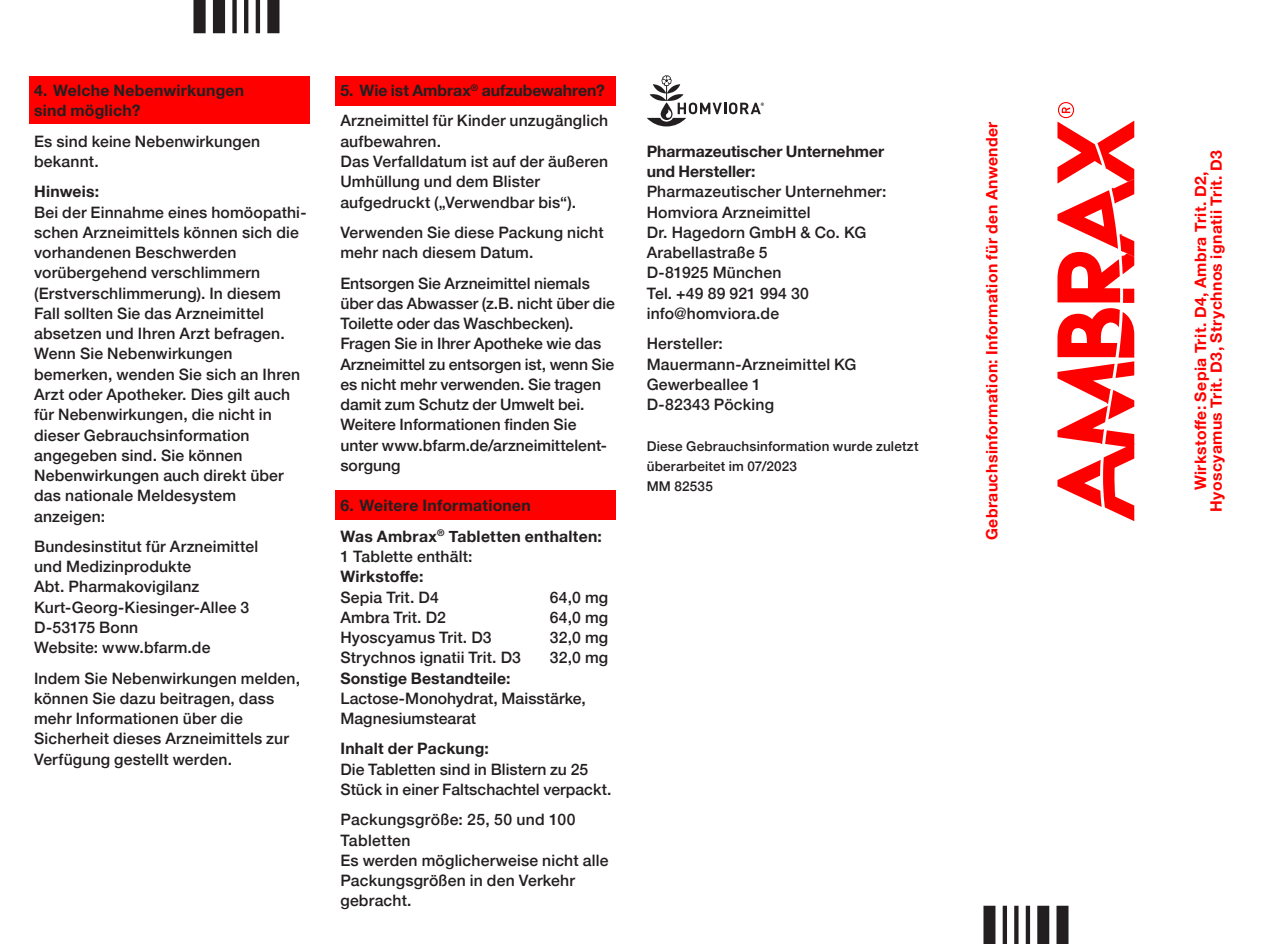
<style>
.page{position:relative;width:1263px;height:944px;background:#fff}
.page>*{position:absolute;margin:0;border:0;box-sizing:border-box;transform-origin:0 0}
.t1{font:500 15.75px/20.2px "Helvetica Neue";letter-spacing:.01em;color:#231f20}
.t2{font:700 15.75px/20.2px "Helvetica Neue";letter-spacing:.015em;color:#231f20}
.t3{font:700 15.75px/15.8px "Helvetica Neue";letter-spacing:.025em;color:#f00;text-align:center}
.t4{font:500 13.5px/20.2px "Helvetica Neue";letter-spacing:.015em;color:#231f20}
.s1{font-weight:700}
</style>
<div class="page">
<div style="left:29px;top:77px;width:280px;height:47px;background:#f00"></div>
<div style="left:335px;top:77px;width:280px;height:29px;background:#f00"></div>
<div style="left:335px;top:490px;width:280px;height:29px;background:#f00"></div>
<svg style="left:647px;top:75px;width:117px;height:51px"></svg>
<svg style="left:1057px;top:102px;width:77px;height:419px"></svg>
<img style="left:983px;top:905px;width:85px;height:39px">
<img style="left:194px;top:0;width:85px;height:34px">
<p class="t2" style="left:34px;top:82px;width:212px">4. Welche Nebenwirkungen sind möglich?</p>
<p class="t1" style="left:34px;top:132px;width:227px">Es sind keine Nebenwirkungen bekannt.</p>
<p class="t2" style="left:34px;top:183px;width:67px">Hinweis:</p>
<p class="t1" style="left:34px;top:203px;width:274px">Bei der Einnahme eines homöopathi&shy;schen Arzneimittels können sich die vorhandenen Beschwerden vorübergehend verschlimmern (Erstverschlimmerung). In diesem<br>Fall sollten Sie das Arzneimittel absetzen und Ihren Arzt befragen.<br>Wenn Sie Nebenwirkungen bemerken, wenden Sie sich an Ihren<br>Arzt oder Apotheker. Dies gilt auch für Nebenwirkungen, die nicht in dieser Gebrauchsinformation angegeben sind. Sie können<br>Nebenwirkungen auch direkt über das nationale Meldesystem anzeigen:</p>
<p class="t1" style="left:34px;top:538px;width:226px">Bundesinstitut für Arzneimittel und Medizinprodukte<br>Abt. Pharmakovigilanz<br>Kurt-Georg-Kiesinger-Allee 3<br>D-53175 Bonn<br>Website: www.bfarm.de</p>
<p class="t1" style="left:34px;top:669px;width:267px">Indem Sie Nebenwirkungen melden, können Sie dazu beitragen, dass mehr Informationen über die<br>Sicherheit dieses Arzneimittels zur<br>Verfügung gestellt werden.</p>
<p class="t1" style="left:340px;top:77px;width:269px;line-height:30.4px"><span class="s1">5. Wie ist Ambrax</span><sup>®</sup> <span class="s1">aufzubewahren?<br></span>Arzneimittel für Kinder unzugänglich</p>
<p class="t1" style="left:340px;top:132px;width:269px">aufbewahren.<br>Das Verfalldatum ist auf der äußeren<br>Umhüllung und dem Blister aufgedruckt („Verwendbar bis“).</p>
<p class="t1" style="left:340px;top:224px;width:265px">Verwenden Sie diese Packung nicht mehr nach diesem Datum.</p>
<p class="t1" style="left:340px;top:274px;width:276px">Entsorgen Sie Arzneimittel niemals über das Abwasser (z.B. nicht über die Toilette oder das Waschbecken).<br>Fragen Sie in Ihrer Apotheke wie das Arzneimittel zu entsorgen ist, wenn Sie es nicht mehr verwenden. Sie tragen damit zum Schutz der Umwelt bei.<br>Weitere Informationen finden Sie unter www.bfarm.de/arzneimittelent&shy;sorgung</p>
<p class="t2" style="left:340px;top:492px;width:263px;line-height:30.4px">6. Weitere Informationen<br>Was Ambrax<sup>®</sup> Tabletten enthalten:</p>
<p class="t1" style="left:340px;top:548px;width:134px">1 Tablette enthält:</p>
<p class="t2" style="left:340px;top:567px;width:84px">Wirkstoffe:</p>
<p class="t1" style="left:340px;top:588px;width:100px">Sepia Trit. D4</p>
<p class="t1" style="left:550px;top:588px;width:60px">64,0 mg</p>
<p class="t1" style="left:340px;top:608px;width:107px">Ambra Trit. D2</p>
<p class="t1" style="left:550px;top:608px;width:60px">64,0 mg</p>
<p class="t1" style="left:340px;top:629px;width:153px">Hyoscyamus Trit. D3</p>
<p class="t1" style="left:550px;top:629px;width:60px">32,0 mg</p>
<p class="t1" style="left:340px;top:649px;width:182px">Strychnos ignatii Trit. D3</p>
<p class="t1" style="left:550px;top:649px;width:60px">32,0 mg</p>
<p class="t2" style="left:340px;top:669px;width:171px">Sonstige Bestandteile:</p>
<p class="t1" style="left:340px;top:689px;width:247px">Lactose-Monohydrat, Maisstärke,<br>Magnesiumstearat</p>
<p class="t2" style="left:340px;top:740px;width:150px">Inhalt der Packung:</p>
<p class="t1" style="left:340px;top:760px;width:273px">Die Tabletten sind in Blistern zu 25<br>Stück in einer Faltschachtel verpackt.</p>
<p class="t1" style="left:340px;top:811px;width:269px">Packungsgröße: 25, 50 und 100<br>Tabletten<br>Es werden möglicherweise nicht alle<br>Packungsgrößen in den Verkehr gebracht.</p>
<p class="t2" style="left:646px;top:142px;width:239px">Pharmazeutischer Unternehmer und Hersteller:</p>
<p class="t1" style="left:646px;top:183px;width:241px">Pharmazeutischer Unternehmer:<br>Homviora Arzneimittel<br>Dr. Hagedorn GmbH &amp; Co. KG<br>Arabellastraße 5<br>D-81925 München<br>Tel. +49 89 921 994 30 info@homviora.de</p>
<p class="t1" style="left:646px;top:335px;width:211px">Hersteller:<br>Mauermann-Arzneimittel KG<br>Gewerbeallee 1<br>D-82343 Pöcking</p>
<p class="t4" style="left:646px;top:437px;width:273px">Diese Gebrauchsinformation wurde zuletzt überarbeitet im 07/2023<br>MM 82535</p>
<p class="t3" style="left:985px;top:540px;width:420px;rotate:-90deg">Gebrauchsinformation: Information für den Anwender</p>
<p class="t3" style="left:1192px;top:511px;width:363px;rotate:-90deg">Wirkstoffe: Sepia Trit. D4, Ambra Trit. D2,<br>Hyoscyamus Trit. D3, Strychnos ignatii Trit. D3</p>
</div>
